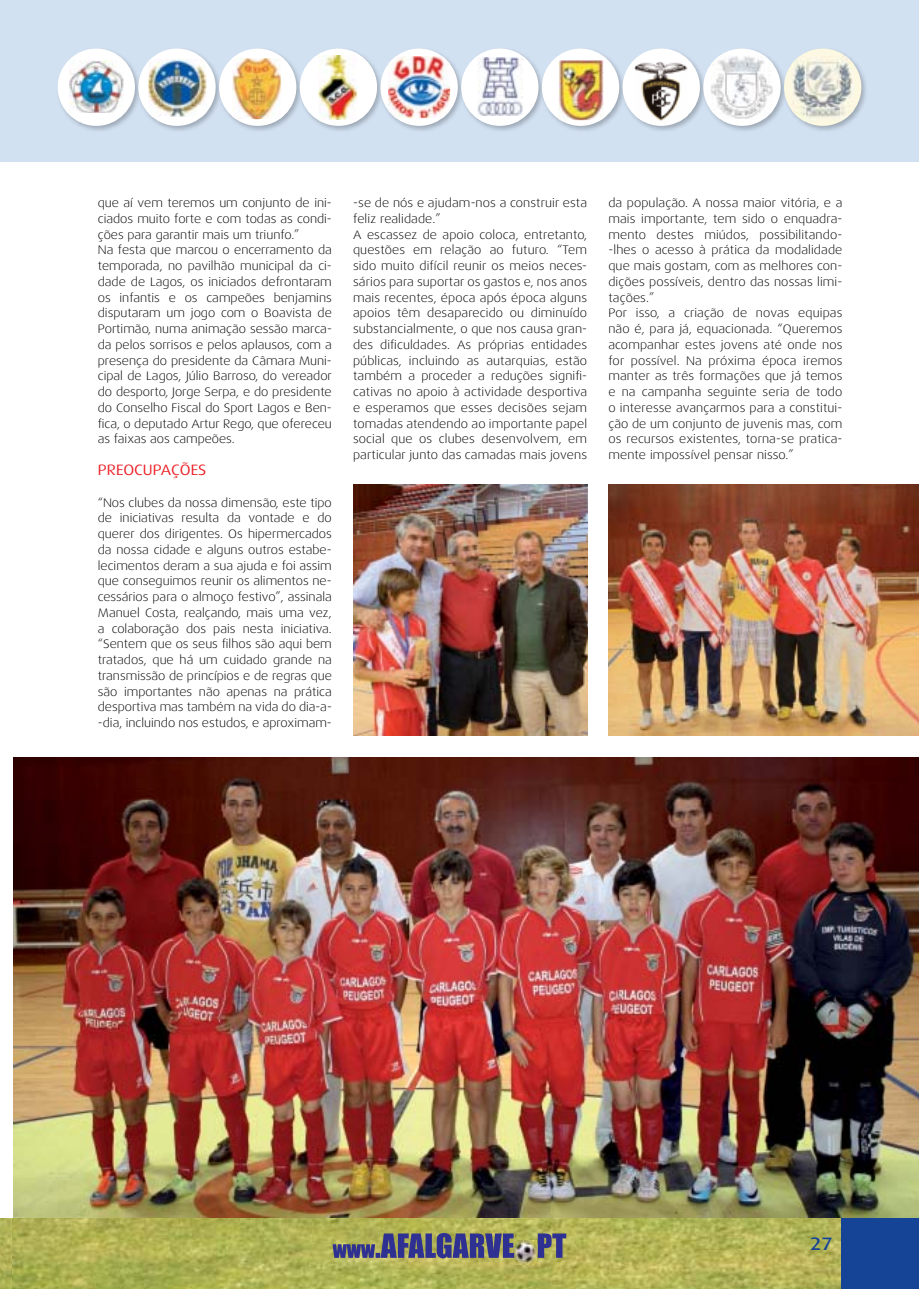
<style>
.page{position:relative;width:919px;height:1289px;background:#fff}
.page>*{position:absolute;margin:0;border:0;box-sizing:border-box;transform-origin:0 0}
.t1{font:500 18px "Dax Wide";color:#154396}
.t2{font:15px "Dax Wide";color:#ed1d24}
.t3{font:300 12.3px/15.8px "Dax Wide";letter-spacing:.01em;color:#000}
</style>
<div class="page">
<div style="left:0;top:0;width:13px;height:162px;background:#d2e1f2"></div>
<div style="left:13px;top:0;width:905px;height:162px;background:#d2e1f2"></div>
<img style="left:13px;top:1217px;width:828px;height:71px">
<svg style="left:332px;top:1232px;width:234px;height:26px;background:#6b6b79"></svg>
<div style="left:841px;top:1217px;width:77px;height:71px;background:#154396"></div>
<div style="left:55px;top:46px;width:812px;height:86px;background:#000;opacity:.25"></div>
<div style="left:58px;top:49px;width:77px;height:77px;background:#fff;border-radius:50%"></div>
<div style="left:138px;top:49px;width:78px;height:77px;background:#fff;border-radius:50%"></div>
<img style="left:148px;top:58px;width:59px;height:59px">
<div style="left:219px;top:49px;width:77px;height:77px;background:#fff;border-radius:50%"></div>
<img style="left:232px;top:58px;width:49px;height:61px">
<div style="left:300px;top:49px;width:77px;height:77px;background:#fff;border-radius:50%"></div>
<img style="left:319px;top:55px;width:39px;height:64px">
<div style="left:380px;top:49px;width:78px;height:77px;background:#fff;border-radius:50%"></div>
<img style="left:388px;top:56px;width:62px;height:62px">
<div style="left:461px;top:49px;width:77px;height:77px;background:#fff;border-radius:50%"></div>
<img style="left:477px;top:58px;width:45px;height:58px">
<div style="left:542px;top:49px;width:77px;height:77px;background:#fff;border-radius:50%"></div>
<img style="left:558px;top:60px;width:46px;height:60px">
<div style="left:622px;top:49px;width:78px;height:77px;background:#fff;border-radius:50%"></div>
<img style="left:634px;top:62px;width:53px;height:59px">
<div style="left:703px;top:49px;width:77px;height:77px;background:#fff;border-radius:50%"></div>
<img style="left:710px;top:55px;width:63px;height:64px">
<div style="left:784px;top:49px;width:77px;height:77px;background:#fcf8e1;border-radius:50%"></div>
<img style="left:791px;top:56px;width:63px;height:65px">
<img style="left:70px;top:61px;width:54px;height:52px">
<img style="left:13px;top:757px;width:905px;height:460px">
<img style="left:353px;top:485px;width:234px;height:251px">
<img style="left:608px;top:485px;width:310px;height:251px">
<p class="t3" style="left:98px;top:195px;width:235px">que aí vem teremos um conjunto de ini&shy;ciados muito forte e com todas as condi&shy;ções para garantir mais um triunfo.”<br>Na festa que marcou o encerramento da temporada, no pavilhão municipal da ci&shy;dade de Lagos, os iniciados defrontaram os infantis e os campeões benjamins disputaram um jogo com o Boavista de Portimão, numa animação sessão marca&shy;da pelos sorrisos e pelos aplausos, com a presença do presidente da Câmara Muni&shy;cipal de Lagos, Júlio Barroso, do vereador do desporto, Jorge Serpa, e do presidente do Conselho Fiscal do Sport Lagos e Ben&shy;fica, o deputado Artur Rego, que ofereceu as faixas aos campeões.</p>
<p class="t2" style="left:98px;top:461px;width:19px">PREOCU</p>
<p class="t2" style="left:153px;top:461px;width:28px">PAÇÕES</p>
<p class="t3" style="left:98px;top:494px;width:235px;text-align:justify">“Nos clubes da nossa dimensão, este tipo de iniciativas resulta da vontade e do querer dos dirigentes. Os hipermercados da nossa cidade e alguns outros estabe&shy;lecimentos deram a sua ajuda e foi assim que conseguimos reunir os alimentos ne&shy;cessários para o almoço festivo”, assinala Manuel Costa, realçando, mais uma vez, a colaboração dos pais nesta iniciativa. “Sentem que os seus filhos são aqui bem tratados, que há um cuidado grande na transmissão de princípios e de regras que são importantes não apenas na prática desportiva mas também na vida do dia-a--dia, incluindo nos estudos, e aproximam-</p>
<p class="t3" style="left:353px;top:195px;width:235px">-se de nós e ajudam-nos a construir esta feliz realidade.”<br>A escassez de apoio coloca, entretanto, questões em relação ao futuro. “Tem sido muito difícil reunir os meios neces&shy;sários para suportar os gastos e, nos anos mais recentes, época após época alguns apoios têm desaparecido ou diminuído substancialmente, o que nos causa gran&shy;des dificuldades. As próprias entidades públicas, incluindo as autarquias, estão também a proceder a reduções signifi&shy;cativas no apoio à actividade desportiva e esperamos que esses decisões sejam tomadas atendendo ao importante papel social que os clubes desenvolvem, em particular junto das camadas mais jovens</p>
<p class="t3" style="left:608px;top:195px;width:235px">da população. A nossa maior vitória, e a mais importante, tem sido o enquadra&shy;mento destes miúdos, possibilitando--lhes o acesso à prática da modalidade que mais gostam, com as melhores con&shy;dições possíveis, dentro das nossas limi&shy;tações.”<br>Por isso, a criação de novas equipas não é, para já, equacionada. “Queremos acompanhar estes jovens até onde nos for possível. Na próxima época iremos manter as três formações que já temos e na campanha seguinte seria de todo o interesse avançarmos para a constitui&shy;ção de um conjunto de juvenis mas, com os recursos existentes, torna-se pratica&shy;mente impossível pensar nisso.”</p>
<h1 class="t1" style="left:810px;top:1234px;width:24px">27</h1>
</div>
